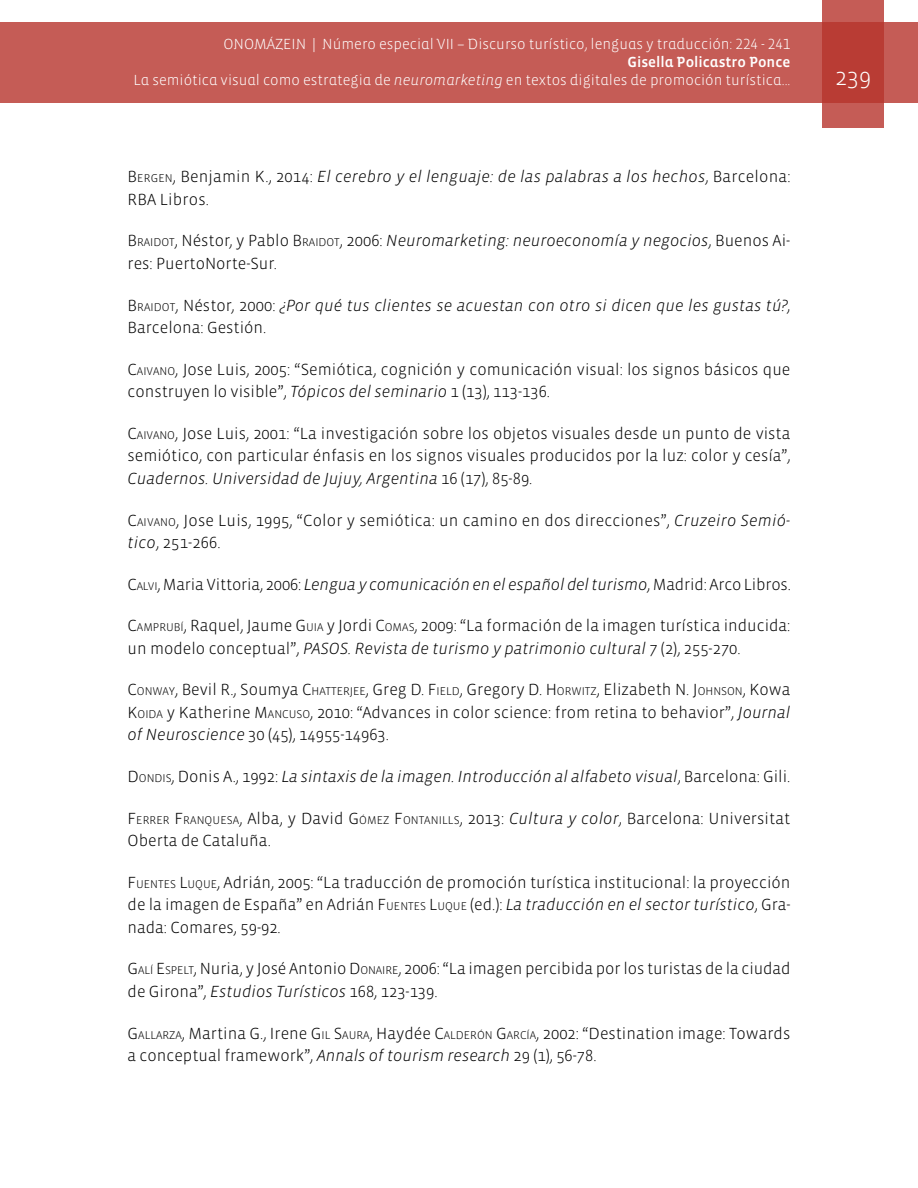
<style>
.page{position:relative;width:918px;height:1188px;background:#fff}
.page>*{position:absolute;margin:0;border:0;box-sizing:border-box;transform-origin:0 0}
.t1{font:300 24px "Vista Sans";color:#fff}
.t2{font:300 16.5px/22.5px "Vista Sans";color:#000}
.t3{font:italic 300 16.5px/22.5px "Vista Sans";color:#000}
.t4{font:300 15px "Vista Sans Alt";color:#fff}
.t5{font:15px "Vista Sans Alt Med";color:#fff}
.s1{font-family:"Vista Sans Alt Light Ita";font-weight:400}
.s2{font-style:normal}
.s3{font-style:normal;font-size:11.55px}
.s4{font-style:inherit}
.s5{font-size:11.55px}
.s6{font-style:italic}
</style>
<div class="page">
<div style="left:0;top:23px;width:918px;height:80px;background:#c55c56"></div>
<svg style="left:822px;top:0;width:62px;height:128px;background:#bd4740"></svg>
<p class="t4" style="left:223px;top:37px;width:568px">ONOMÁZEIN | Número especial VII – Discurso turístico, lenguas y traducción: 224 - 241</p>
<p class="t5" style="left:627px;top:55px;width:164px">Gisella Policastro Ponce</p>
<p class="t4" style="left:133px;top:73px;width:659px">La semiótica visual como estrategia de <span class="s1">neuromarketing</span> en textos digitales de promoción turística...</p>
<h1 class="t1" style="left:835px;top:65px;width:37px">239</h1>
<p class="t3" style="left:128px;top:166px;width:664px"><span class="s2">B</span> <span class="s3">ERG EN</span><span class="s2">, Benjamin K., 2014:</span> El cerebro y el lenguaje: de las palabras a los hechos<span class="s2">, Barcelona:<br>RBA Libros.</span></p>
<p class="t2" style="left:128px;top:230px;width:664px"><span class="s4">B</span> <span class="s5">RAIDOT</span>, Néstor, y Pablo <span class="s4">B</span> <span class="s5">RAIDOT</span>, 2006: <span class="s6">Neuromarketing: neuroeconomía y negocios</span>, Buenos Ai&shy;res: PuertoNorte-Sur.</p>
<p class="t3" style="left:128px;top:294px;width:664px"><span class="s2">B</span> <span class="s3">RAIDOT</span><span class="s2">, Néstor, 2000:</span> ¿Por qué tus clientes se acuestan con otro si dicen que les gustas tú?<span class="s2">,<br>Barcelona: Gestión.</span></p>
<p class="t2" style="left:128px;top:358px;width:664px"><span class="s4">C</span><span class="s5">AIVANO</span>, Jose Luis, 2005: “Semiótica, cognición y comunicación visual: los signos básicos que construyen lo visible”, <span class="s6">Tópicos del seminario</span> 1 (13), 113-136.</p>
<p class="t2" style="left:128px;top:422px;width:664px;text-align:justify"><span class="s4">C</span><span class="s5">AIVANO</span>, Jose Luis, 2001: “La investigación sobre los objetos visuales desde un punto de vista semiótico, con particular énfasis en los signos visuales producidos por la luz: color y cesía”, <span class="s6">Cuadernos. Universidad de Jujuy, Argentina</span> 16 (17), 85-89.</p>
<p class="t2" style="left:128px;top:509px;width:664px"><span class="s4">C</span><span class="s5">AIVANO</span>, Jose Luis, 1995, “Color y semiótica: un camino en dos direcciones”, <span class="s6">Cruzeiro Semió&shy;tico</span>, 251-266.</p>
<p class="t3" style="left:128px;top:573px;width:665px"><span class="s2">C</span><span class="s3">ALVI</span><span class="s2">, Maria Vittoria, 2006:</span> Lengua y comunicación en el español del turismo<span class="s2">, Madrid: Arco Libros.</span></p>
<p class="t2" style="left:128px;top:615px;width:664px"><span class="s4">C</span><span class="s5">AMPRUBÍ</span>, Raquel, Jaume <span class="s4">G</span><span class="s5">UIA</span> y Jordi <span class="s4">C</span><span class="s5">OMAS</span>, 2009: “La formación de la imagen turística inducida: un modelo conceptual”, <span class="s6">PASOS. Revista de turismo y patrimonio cultural</span> 7 (2), 255-270.</p>
<p class="t2" style="left:128px;top:679px;width:664px;text-align:justify"><span class="s4">C</span><span class="s5">ONWAY</span>, Bevil R., Soumya <span class="s4">C</span><span class="s5">HATTERJEE</span>, Greg D. <span class="s4">F</span><span class="s5">IELD</span>, Gregory D. <span class="s4">H</span> <span class="s5">ORWITZ</span>, Elizabeth N. <span class="s4">J</span> <span class="s5">OHNSON</span>, Kowa <span class="s4">K</span><span class="s5">OIDA</span> y Katherine <span class="s4">M</span><span class="s5">ANCUSO</span>, 2010: “Advances in color science: from retina to behavior”, <span class="s6">Journal of Neuroscience</span> 30 (45), 14955-14963.</p>
<p class="t3" style="left:128px;top:766px;width:664px"><span class="s2">D</span> <span class="s3">ONDIS</span><span class="s2">, Donis A., 1992:</span> La sintaxis de la imagen. Introducción al alfabeto visual<span class="s2">, Barcelona: Gili.</span></p>
<p class="t2" style="left:128px;top:807px;width:664px"><span class="s4">F</span><span class="s5">ERRER</span> <span class="s4">F</span><span class="s5">RANQUESA</span>, Alba, y David <span class="s4">G</span><span class="s5">ÓMEZ</span> <span class="s4">F</span><span class="s5">ONTANILLS</span>, 2013: <span class="s6">Cultura y color</span>, Barcelona: Universitat<br>Oberta de Cataluña.</p>
<p class="t2" style="left:128px;top:871px;width:664px;text-align:justify"><span class="s4">F</span><span class="s5">UENTES</span> <span class="s4">L</span><span class="s5">UQUE</span>, Adrián, 2005: “La traducción de promoción turística institucional: la proyección de la imagen de España” en Adrián <span class="s4">F</span><span class="s5">UENTES</span> <span class="s4">L</span><span class="s5">UQUE</span> (ed.): <span class="s6">La traducción en el sector turístico</span>, Gra&shy;nada: Comares, 59-92.</p>
<p class="t2" style="left:128px;top:958px;width:665px"><span class="s4">G</span><span class="s5">ALÍ</span> <span class="s4">E</span><span class="s5">SPELT</span><span class="s4">,</span> Nuria, y José Antonio <span class="s4">D</span><span class="s5">ONAIRE</span>, 2006: “La imagen percibida por los turistas de la ciudad de Girona”, <span class="s6">Estudios Turísticos</span> 168, 123-139.</p>
<p class="t2" style="left:128px;top:1022px;width:664px"><span class="s4">G</span><span class="s5">ALLARZA</span>, Martina G., Irene <span class="s4">G</span><span class="s5">IL</span> <span class="s4">S</span><span class="s5">AURA</span>, Haydée <span class="s4">C</span><span class="s5">ALDERÓN</span> <span class="s4">G</span><span class="s5">ARCÍA</span>, 2002: “Destination image: Towards a conceptual framework”, <span class="s6">Annals of tourism research</span> 29 (1), 56-78.</p>
</div>
